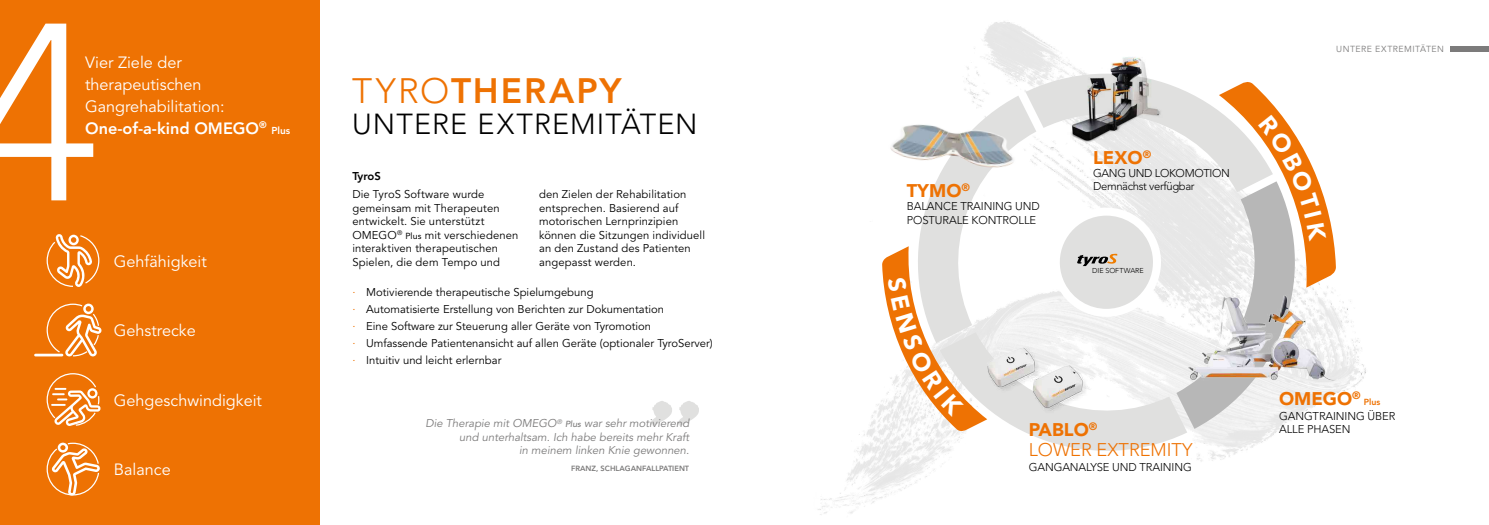
<style>
.page{position:relative;width:1489px;height:525px;background:#fff}
.page>*{position:absolute;margin:0;border:0;box-sizing:border-box;transform-origin:0 0}
.t1{font:300 249.38px "Avenir";color:#fff}
.t2{font:800 35px "Avenir";letter-spacing:.055em;color:#ee7203}
.t3{font:300 28.75px "Avenir";letter-spacing:.04em;color:#000}
.t4{font:300 18.25px/19.4px "Avenir";color:#ee7203}
.t5{font:900 18.25px "Avenir";color:#ee7203}
.t6{font:16.25px/21.8px "Avenir";color:#fff}
.t7{font:11.25px/13.5px "Avenir";letter-spacing:.005em;color:#000}
.t8{font:italic 11.25px/13.5px "Avenir";color:#7c7b7b;text-align:right}
.t9{font:300 11.25px/13.5px "Avenir";letter-spacing:-.01em;color:#000}
.t10{font:300 11.25px/13.5px "Avenir";letter-spacing:-.03em;color:#000}
.t11{font:800 11.25px "Avenir";letter-spacing:-.01em;color:#000}
.t12{font:800 10px "Avenir";color:#fff}
.t13{font:8.75px "Avenir";letter-spacing:.055em;color:#7c7b7b}
.t14{font:800 8.75px "Avenir";color:#ee7203}
.t15{font:800 7.5px "Avenir";color:#7c7b7b}
.t16{font:300 7.12px "Avenir";color:#000}
.s1{font-weight:800}
.s2{font-weight:300}
.s3{font-size:8.75px}
.s4{color:#ee7203}
.s5{font-weight:500;font-size:8.75px}
.s6{font-weight:900}
</style>
<div class="page">
<img style="left:818px;top:21px;width:518px;height:494px">
<div style="left:1449px;top:46px;width:39px;height:6px;background:#7c7b7b"></div>
<div style="left:0;top:0;width:320px;height:524px;background:#ee7203"></div>
<svg style="left:46px;top:234px;width:54px;height:53px"></svg>
<hr style="left:35px;top:353px;width:27px;height:3px;background:#fff">
<svg style="left:46px;top:303px;width:56px;height:54px"></svg>
<svg style="left:46px;top:373px;width:55px;height:53px"></svg>
<svg style="left:46px;top:442px;width:54px;height:54px"></svg>
<img style="left:1053px;top:51px;width:138px;height:17px">
<img style="left:1335px;top:251px;width:31px;height:142px">
<svg style="left:650px;top:401px;width:49px;height:25px"></svg>
<svg style="left:882px;top:68px;width:453px;height:382px"></svg>
<h1 class="t1" style="left:-31px;top:-32px;width:131px">4</h1>
<h3 class="t6" style="left:85px;top:52px;width:183px">Vier Ziele der therapeutischen<br>Gangrehabilitation:<br><span class="s1">One-of-a-kind OMEGO</span><sup>®</sup></h3>
<p class="t12" style="left:271px;top:124px;width:20px">Plus</p>
<h3 class="t6" style="left:114px;top:250px;width:94px">Gehfähigkeit</h3>
<h3 class="t6" style="left:114px;top:320px;width:83px">Gehstrecke</h3>
<h3 class="t6" style="left:114px;top:389px;width:150px">Gehgeschwindigkeit</h3>
<h3 class="t6" style="left:114px;top:459px;width:58px">Balance</h3>
<h2 class="t2" style="left:352px;top:70px;width:271px"><span class="s2">TYRO</span>THERAPY</h2>
<h3 class="t3" style="left:352px;top:107px;width:347px">UNTERE EXTREMITÄTEN</h3>
<p class="t11" style="left:352px;top:169px;width:30px">TyroS</p>
<p class="t7" style="left:352px;top:188px;width:168px">Die TyroS Software wurde gemeinsam mit Therapeuten entwickelt. Sie unterstützt<br>OMEGO<sup>®</sup> <span class="s3">Plus</span> mit verschiedenen interaktiven therapeutischen<br>Spielen, die dem Tempo und</p>
<p class="t7" style="left:539px;top:188px;width:167px">den Zielen der Rehabilitation entsprechen. Basierend auf motorischen Lernprinzipien können die Sitzungen individuell an den Zustand des Patienten angepasst werden.</p>
<p class="t7" style="left:352px;top:283px;width:362px;line-height:17px"><span class="s4">·</span> Motivierende therapeutische Spielumgebung<br><span class="s4">·</span> Automatisierte Erstellung von Berichten zur Dokumentation<br><span class="s4">·</span> Eine Software zur Steuerung aller Geräte von Tyromotion<br><span class="s4">·</span> Umfassende Patientenansicht auf allen Geräte (optionaler TyroServer) <span class="s4">·</span> Intuitiv und leicht erlernbar</p>
<p class="t8" style="left:425px;top:417px;width:265px">Die Therapie mit OMEGO<sup>®</sup> <span class="s5">Plus</span> war sehr motivierend und unterhaltsam. Ich habe bereits mehr Kraft<br>in meinem linken Knie gewonnen.</p>
<p class="t15" style="left:571px;top:463px;width:120px">FRANZ, SCHLAGANFALLPATIENT</p>
<h3 class="t5" style="left:906px;top:179px;width:65px">TYMO<sup>®</sup></h3>
<p class="t9" style="left:906px;top:200px;width:134px">BALANCE TRAINING UND<br>POSTURALE KONTROLLE</p>
<h3 class="t5" style="left:1093px;top:146px;width:60px">LEXO<sup>®</sup></h3>
<p class="t10" style="left:1093px;top:166px;width:138px">GANG UND LOKOMOTION<br>Demnächst verfügbar</p>
<p class="t16" style="left:1092px;top:266px;width:53px">DIE SOFTWARE</p>
<h3 class="t4" style="left:1028px;top:420px;width:165px"><span class="s6">PABLO</span><sup>®<br></sup>LOWER EXTREMITY</h3>
<p class="t9" style="left:1028px;top:460px;width:164px">GANGANALYSE UND TRAINING</p>
<p class="t13" style="left:1336px;top:44px;width:109px">UNTERE EXTREMITÄTEN</p>
<h3 class="t5" style="left:1278px;top:387px;width:83px">OMEGO<sup>®</sup></h3>
<p class="t14" style="left:1363px;top:397px;width:18px">Plus</p>
<p class="t9" style="left:1278px;top:408px;width:118px">GANGTRAINING ÜBER<br>ALLE PHASEN</p>
</div>
